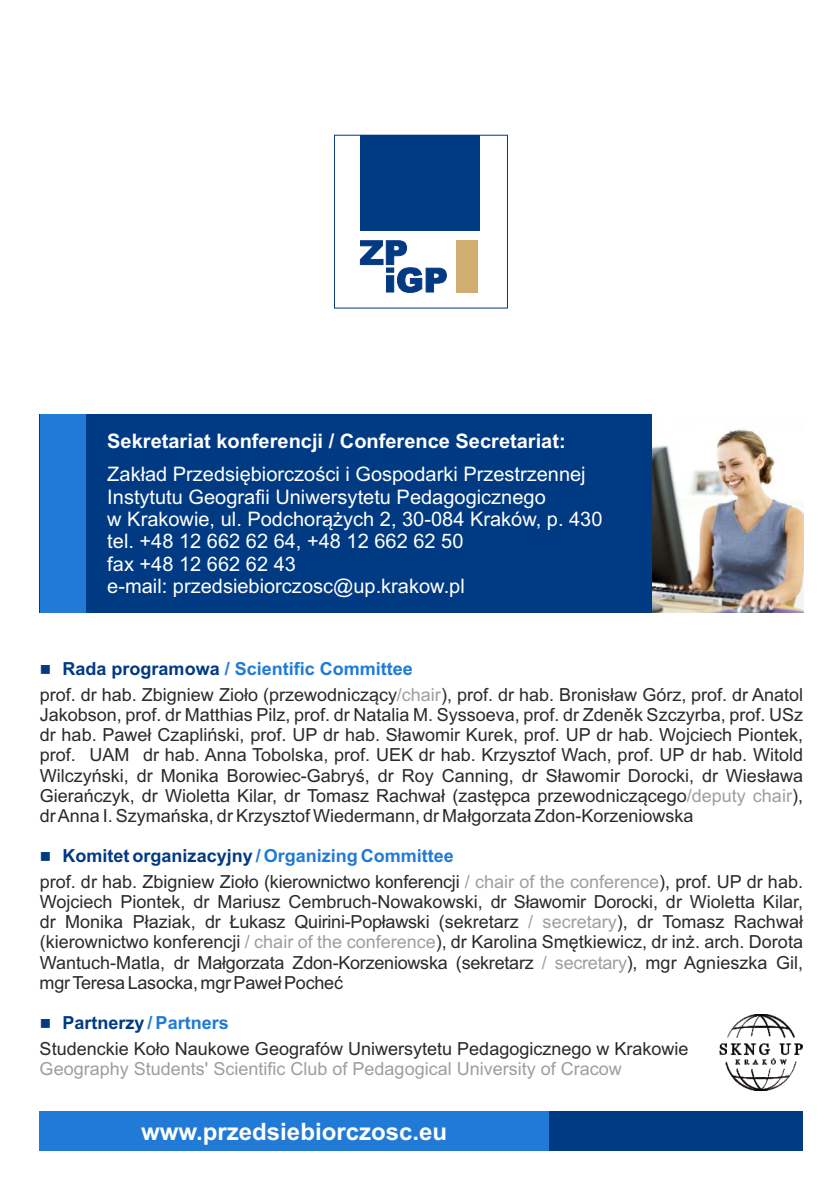
<style>
.page{position:relative;width:840px;height:1191px;background:#fff}
.page>*{position:absolute;margin:0;border:0;box-sizing:border-box;transform-origin:0 0}
.t1{font:700 24px "Arial";color:#fff}
.t2{font:20px/22.4px "Arial";color:#fff}
.t3{font:700 20px "Arial";color:#fff}
.t4{font:18px/20.2px "Arial";color:#2b2929;text-align:justify}
.t5{font:18px "Arial";color:#9e9e9e}
.t6{font:700 18px "Arial";color:#003a82}
.t7{font:15.4px "Wingdings";color:#003a82}
.s1{font-weight:700;color:#003a82}
.s2{font-weight:700;color:#207ad6}
.s3{color:#9e9e9e}
.s4{color:#207ad6}
</style>
<div class="page">
<div style="left:548px;top:1111px;width:254px;height:40px;background:#003a82"></div>
<div style="left:40px;top:1111px;width:508px;height:40px;background:#207ad6"></div>
<div style="left:40px;top:414px;width:613px;height:198px;background:#003a82"></div>
<div style="left:40px;top:414px;width:45px;height:198px;background:#207ad6"></div>
<img style="left:652px;top:414px;width:150px;height:198px">
<img style="left:719px;top:1015px;width:83px;height:76px">
<div style="left:334px;top:135px;width:173px;height:173px;border:1px solid #0a3882"></div>
<div style="left:360px;top:135px;width:119px;height:96px;background:#003a82"></div>
<svg style="left:359px;top:240px;width:88px;height:53px"></svg>
<div style="left:456px;top:240px;width:22px;height:53px;background:#d1ad70"></div>
<p class="t3" style="left:107px;top:433px;width:459px">Sekretariat konferencji / Conference Secretariat:</p>
<p class="t2" style="left:107px;top:465px;width:496px">Zakład Przedsiębiorczości i Gospodarki Przestrzennej Instytutu Geografii Uniwersytetu Pedagogicznego<br>w Krakowie, ul. Podchorążych 2, 30-084 Kraków, p. 430 tel. +48 12 662 62 64, +48 12 662 62 50<br>fax +48 12 662 62 43<br>e-mail: przedsiebiorczosc@up.krakow.pl</p>
<p class="t4" style="left:40px;top:657px;width:764px;line-height:26.2px;text-indent:23px"><span class="s1">Rada programowa</span> <span class="s2">/ Scientific Committee<br></span>prof. dr hab. Zbigniew Zioło (przewodniczący<span class="s3">/chair</span>), prof. dr hab. Bronisław Górz, prof. dr Anatol</p>
<p class="t4" style="left:40px;top:706px;width:764px">Jakobson, prof. dr Matthias Pilz, prof. dr Natalia M. Syssoeva, prof. dr Zdeněk Szczyrba, prof. USz dr hab. Paweł Czapliński, prof. UP dr hab. Sławomir Kurek, prof. UP dr hab. Wojciech Piontek, prof. UAM dr hab. Anna Tobolska, prof. UEK dr hab. Krzysztof Wach, prof. UP dr hab. Witold Wilczyński, dr Monika Borowiec-Gabryś, dr Roy Canning, dr Sławomir Dorocki, dr Wiesława Gierańczyk, dr Wioletta Kilar, dr Tomasz Rachwał (zastępca przewodniczącego<span class="s3">/deputy chair</span>), dr Anna I. Szymańska, dr Krzysztof Wiedermann, dr Małgorzata Zdon-Korzeniowska</p>
<p class="t7" style="left:40px;top:663px;width:13px">■</p>
<p class="t6" style="left:40px;top:849px;width:415px">■ Komitet organizacyjny <span class="s4">/ Organizing Committee</span></p>
<p class="t4" style="left:40px;top:873px;width:764px">prof. dr hab. Zbigniew Zioło (kierownictwo konferencji <span class="s3">/ chair of the conference</span>), prof. UP dr hab.<br>Wojciech Piontek, dr Mariusz Cembruch-Nowakowski, dr Sławomir Dorocki, dr Wioletta Kilar, dr Monika Płaziak, dr Łukasz Quirini-Popławski (sekretarz</p>
<p class="t4" style="left:40px;top:913px;width:764px;text-indent:488px"><span class="s3">/ secretary</span>), dr Tomasz Rachwał (kierownictwo konferencji <span class="s3">/ chair of the conference</span>), dr Karolina Smętkiewicz, dr inż. arch. Dorota Wantuch-Matla, dr Małgorzata Zdon-Korzeniowska (sekretarz <span class="s3">/ secretary</span>), mgr Agnieszka Gil, mgrTeresa Lasocka,mgrPawełPocheć</p>
<p class="t6" style="left:40px;top:1015px;width:190px">■ Partnerzy <span class="s4">/ Partners</span></p>
<p class="t4" style="left:40px;top:1040px;width:650px">Studenckie Koło Naukowe Geografów Uniwersytetu Pedagogicznego w Krakowie</p>
<p class="t5" style="left:40px;top:1062px;width:583px">Geography Students' Scientific Club of Pedagogical University of Cracow</p>
<h1 class="t1" style="left:141px;top:1122px;width:307px">www.przedsiebiorczosc.eu</h1>
</div>
